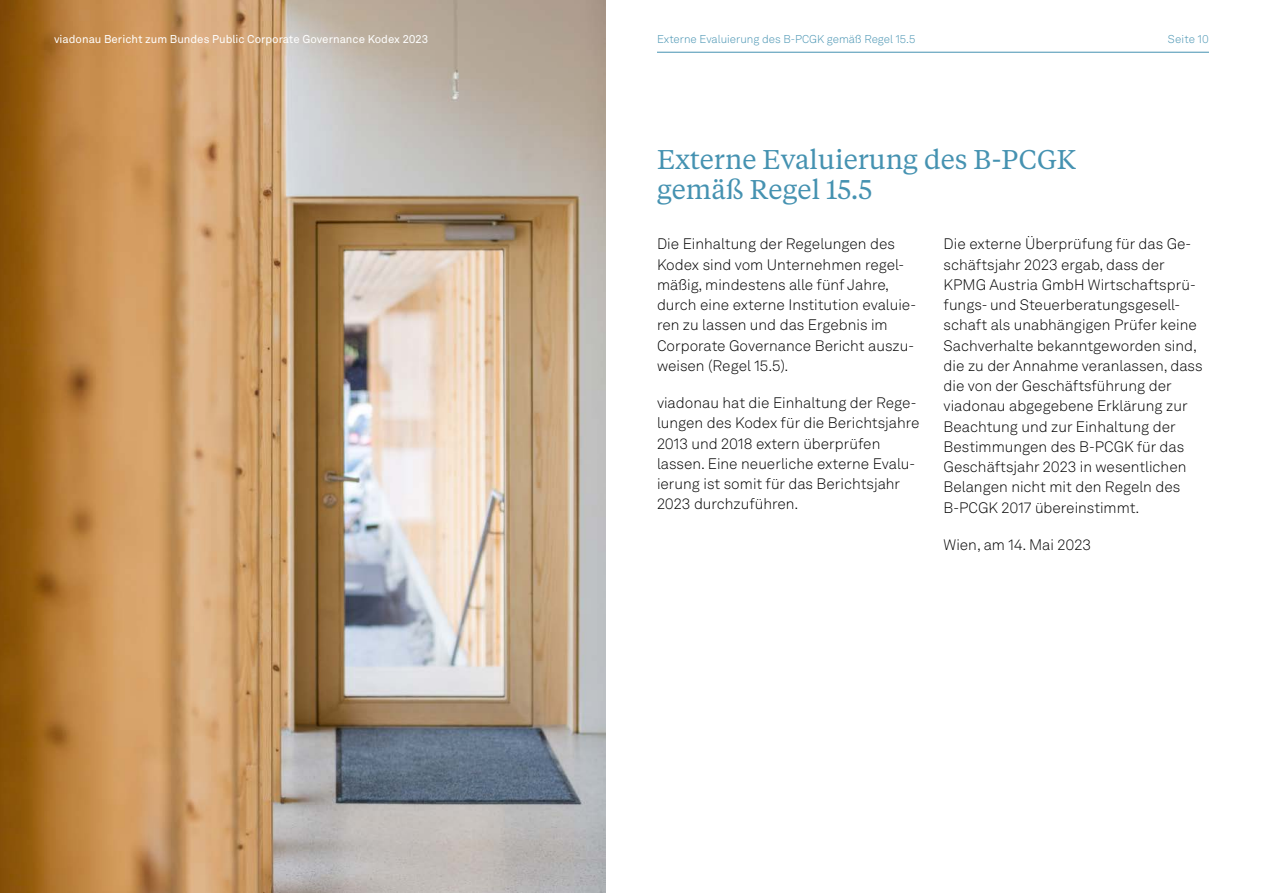
<style>
.page{position:relative;width:1263px;height:893px;background:#fff}
.page>*{position:absolute;margin:0;border:0;box-sizing:border-box;transform-origin:0 0}
.Headline_HL1{font:27px/30px "Tiempos Text";color:#4592b1}
.Fliesstext{font:300 15px/20.2px "Akkurat LL";color:#000}
.t1{font:11.25px "Akkurat LL";color:#fff}
.t2{font:300 11.25px "Akkurat LL";color:#4592b1}
</style>
<div class="page">
<img style="left:0;top:0;width:606px;height:893px">
<hr style="left:657px;top:52px;width:552px;height:1px;background:#4592b1">
<p class="t1" style="left:54px;top:31px;width:376px">viadonau Bericht zum Bundes Public Corporate Governance Kodex 2023</p>
<p class="t2" style="left:657px;top:32px;width:260px">Externe Evaluierung des B-PCGK gemäß Regel 15.5</p>
<p class="t2" style="left:1168px;top:32px;width:43px">Seite 10</p>
<h1 class="Headline_HL1" style="left:657px;top:144px;width:421px">Externe Evaluierung des B-PCGK gemäß Regel 15.5</h1>
<p class="Fliesstext" style="left:657px;top:234px;width:260px">Die Einhaltung der Regelungen des Kodex sind vom Unternehmen regel&shy;mäßig, mindestens alle fünf Jahre, durch eine externe Institution evaluie&shy;ren zu lassen und das Ergebnis im Corporate Governance Bericht auszu&shy;weisen (Regel 15.5).</p>
<p class="Fliesstext" style="left:657px;top:392px;width:264px">viadonau hat die Einhaltung der Rege&shy;lungen des Kodex für die Berichtsjahre 2013 und 2018 extern überprüfen lassen. Eine neuerliche externe Evalu&shy;ierung ist somit für das Berichtsjahr 2023 durchzuführen.</p>
<p class="Fliesstext" style="left:944px;top:234px;width:260px">Die externe Überprüfung für das Ge&shy;schäftsjahr 2023 ergab, dass der KPMG Austria GmbH Wirtschaftsprü&shy;fungs- und Steuerberatungsgesell&shy;schaft als unabhängigen Prüfer keine Sachverhalte bekanntgeworden sind, die zu der Annahme veranlassen, dass die von der Geschäftsführung der viadonau abgegebene Erklärung zur Beachtung und zur Einhaltung der Bestimmungen des B-PCGK für das Geschäftsjahr 2023 in wesentlichen Belangen nicht mit den Regeln des B-PCGK 2017 übereinstimmt.</p>
<p class="Fliesstext" style="left:944px;top:534px;width:149px">Wien, am 14. Mai 2023</p>
</div>
